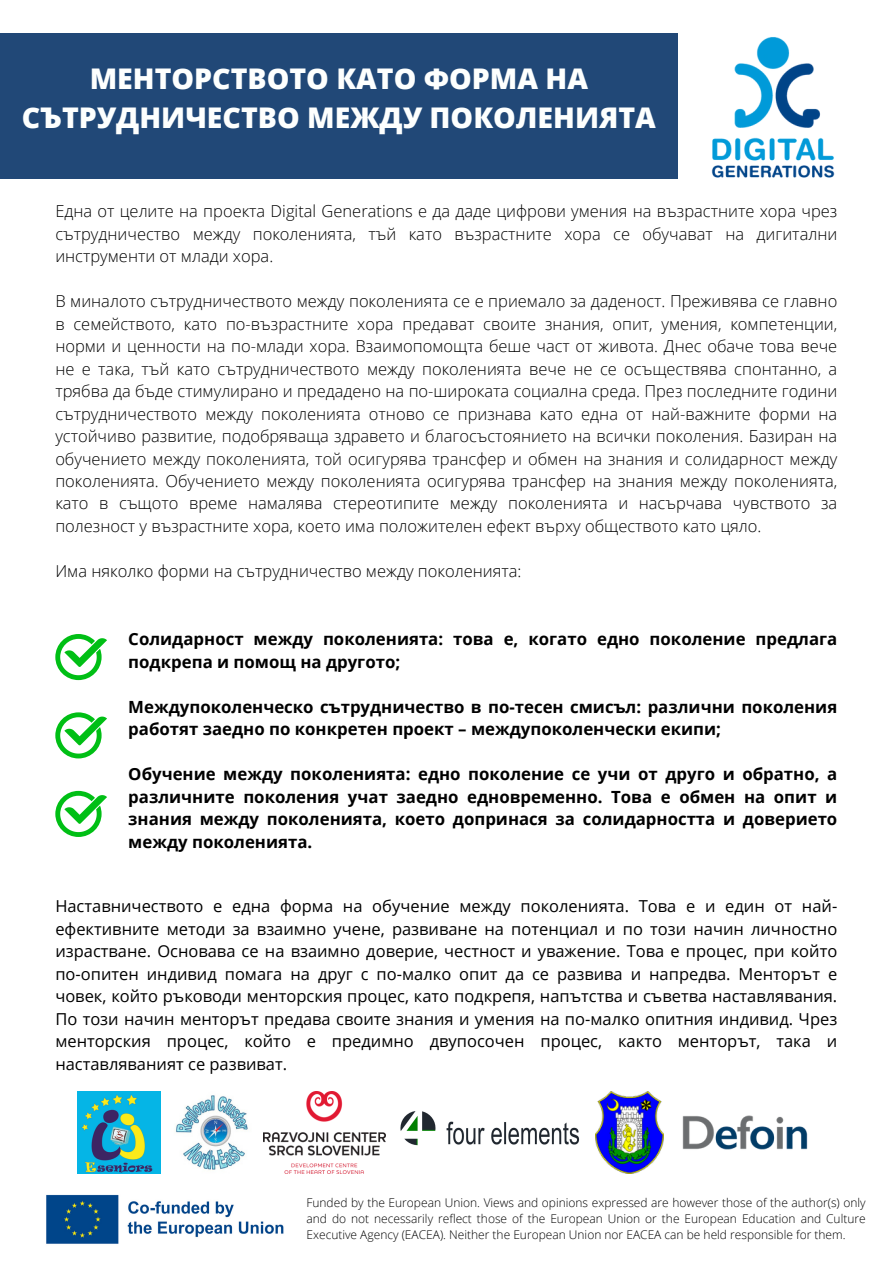
<style>
.page{position:relative;width:893px;height:1264px;background:#fff}
.page>*{position:absolute;margin:0;border:0;box-sizing:border-box;transform-origin:0 0}
.t1{font:800 28.5px/39.3px "Open Sans";color:#fdfffe;text-align:center}
.t2{font:700 16.8px/22.5px "Open Sans";color:#000}
.t3{font:300 16.5px/22.5px "Open Sans";color:#000;text-align:justify}
.t4{font:16.5px/22.5px "Open Sans";color:#000;text-align:justify}
.t5{font:300 12px/16px "Open Sans";color:#000;text-align:justify}
</style>
<div class="page">
<div style="left:0;top:33px;width:677px;height:146px;background:#214877"></div>
<img style="left:711px;top:37px;width:124px;height:141px">
<img style="left:46px;top:1194px;width:238px;height:50px">
<img style="left:78px;top:1091px;width:82px;height:82px">
<img style="left:175px;top:1095px;width:73px;height:75px">
<img style="left:264px;top:1091px;width:121px;height:82px">
<img style="left:595px;top:1091px;width:69px;height:82px">
<img style="left:400px;top:1111px;width:180px;height:35px">
<img style="left:682px;top:1115px;width:126px;height:35px">
<svg style="left:55px;top:634px;width:52px;height:46px"></svg>
<svg style="left:55px;top:712px;width:52px;height:46px"></svg>
<svg style="left:55px;top:791px;width:52px;height:46px"></svg>
<p class="t1" style="left:22px;top:58px;width:635px">МЕНТОРСТВОТО КАТО ФОРМА НА<br>СЪТРУДНИЧЕСТВО МЕЖДУ ПОКОЛЕНИЯТА</p>
<p class="t3" style="left:55px;top:199px;width:783px">Една от целите на проекта Digital Generations е да даде цифрови умения на възрастните хора чрез сътрудничество между поколенията, тъй като възрастните хора се обучават на дигитални инструменти от млади хора.</p>
<p class="t3" style="left:55px;top:289px;width:783px">В миналото сътрудничеството между поколенията се е приемало за даденост. Преживява се главно в семейството, като по-възрастните хора предават своите знания, опит, умения, компетенции, норми и ценности на по-млади хора. Взаимопомощта беше част от живота. Днес обаче това вече не е така, тъй като сътрудничеството между поколенията вече не се осъществява спонтанно, а трябва да бъде стимулирано и предадено на по-широката социална среда. През последните години сътрудничеството между поколенията отново се признава като една от най-важните форми на устойчиво развитие, подобряваща здравето и благосъстоянието на всички поколения. Базиран на обучението между поколенията, той осигурява трансфер и обмен на знания и солидарност между поколенията. Обучението между поколенията осигурява трансфер на знания между поколенията, като в същото време намалява стереотипите между поколенията и насърчава чувството за полезност у възрастните хора, което има положителен ефект върху обществото като цяло.</p>
<p class="t3" style="left:55px;top:559px;width:467px">Има няколко форми на сътрудничество между поколенията:</p>
<p class="t2" style="left:128px;top:627px;width:710px">Солидарност между поколенията: това е, когато едно поколение предлага подкрепа и помощ на другото;</p>
<p class="t2" style="left:128px;top:695px;width:710px">Междупоколенческо сътрудничество в по-тесен смисъл: различни поколения работят заедно по конкретен проект – междупоколенчески екипи;</p>
<p class="t2" style="left:128px;top:762px;width:710px;text-align:justify">Обучение между поколенията: едно поколение се учи от друго и обратно, а различните поколения учат заедно едновременно. Това е обмен на опит и знания между поколенията, което допринася за солидарността и доверието между поколенията.</p>
<p class="t4" style="left:55px;top:894px;width:783px">Наставничеството е една форма на обучение между поколенията. Това е и един от най&shy;ефективните методи за взаимно учене, развиване на потенциал и по този начин личностно израстване. Основава се на взаимно доверие, честност и уважение. Това е процес, при който по-опитен индивид помага на друг с по-малко опит да се развива и напредва. Менторът е човек, който ръководи менторския процес, като подкрепя, напътства и съветва наставлявания.<br>По този начин менторът предава своите знания и умения на по-малко опитния индивид. Чрез менторския процес, който е предимно двупосочен процес, както менторът, така и наставляваният се развиват.</p>
<p class="t5" style="left:306px;top:1194px;width:560px">Funded by the European Union. Views and opinions expressed are however those of the author(s) only and do not necessarily reflect those of the European Union or the European Education and Culture Executive Agency (EACEA). Neither the European Union nor EACEA can be held responsible for them.</p>
</div>
